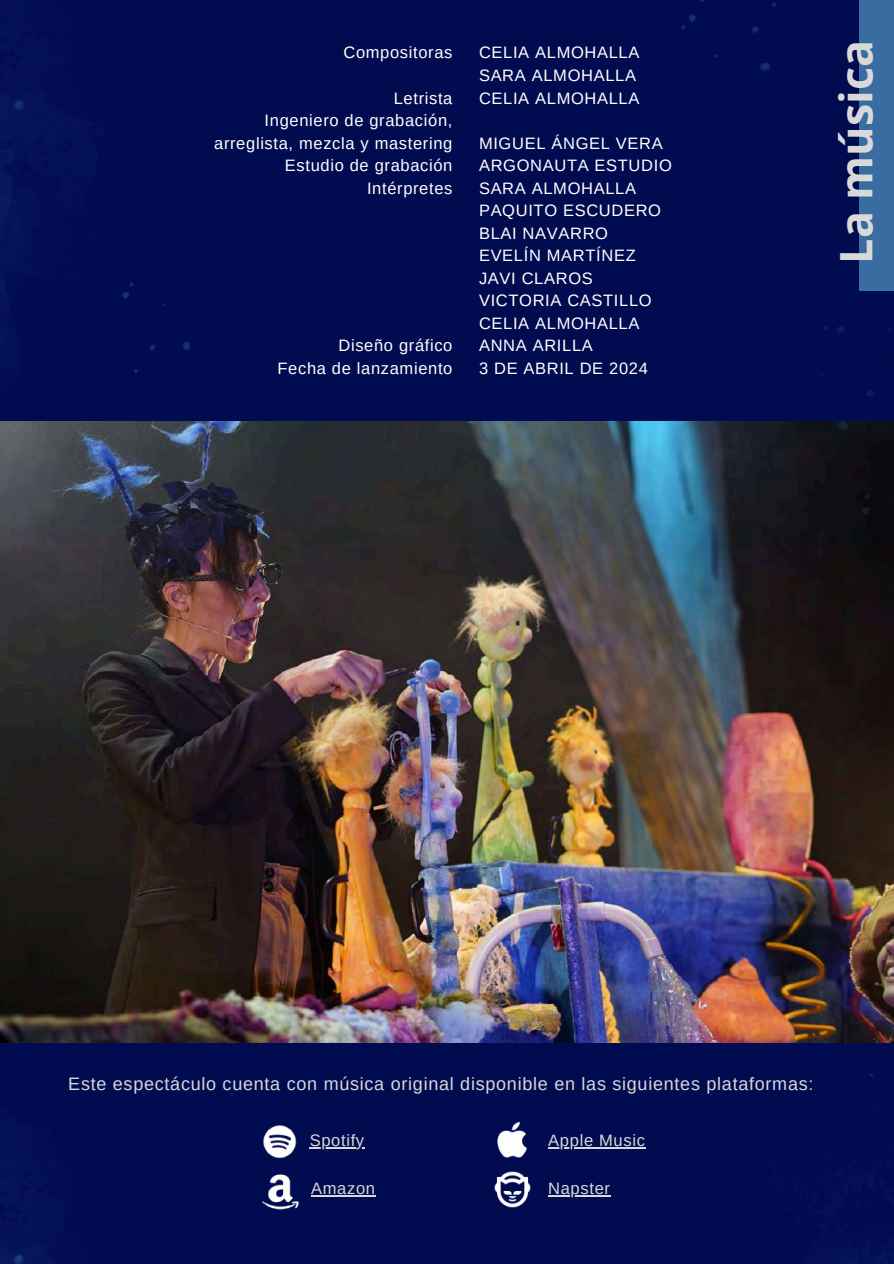
<style>
.page{position:relative;width:894px;height:1264px;background:#fff}
.page>*{position:absolute;margin:0;border:0;box-sizing:border-box;transform-origin:0 0}
.t1{font:700 44.85px "Open Sans";color:#d9d9d9}
.t2{font:18px "Arimo";letter-spacing:.04em;color:#d9d9d9}
.t3{font:16.5px/22.5px "Arimo";letter-spacing:.04em;color:#fff;text-align:right}
.t4{font:16.5px "Arimo";letter-spacing:.04em;color:#d9d9d9}
</style>
<div class="page">
<div style="left:0;top:0;width:893px;height:1263px;background:#010b4f"></div>
<img style="left:653px;top:1042px;width:240px;height:221px">
<img style="left:0;top:421px;width:892px;height:621px">
<img style="left:263px;top:1125px;width:33px;height:33px">
<img style="left:497px;top:1122px;width:30px;height:36px">
<img style="left:262px;top:1174px;width:37px;height:36px">
<img style="left:494px;top:1171px;width:36px;height:36px">
<hr style="left:309px;top:1147px;width:56px;height:1px;background:#d9d9d9">
<hr style="left:311px;top:1195px;width:65px;height:1px;background:#d9d9d9">
<hr style="left:548px;top:1147px;width:97px;height:1px;background:#d9d9d9">
<hr style="left:548px;top:1195px;width:62px;height:1px;background:#d9d9d9">
<img style="left:0;top:95px;width:214px;height:488px">
<img style="left:681px;top:0;width:96px;height:72px">
<img style="left:0;top:990px;width:214px;height:273px">
<div style="left:859px;top:0;width:34px;height:290px;background:#396ca1"></div>
<img style="left:803px;top:290px;width:90px;height:387px">
<p class="t3" style="left:343px;top:41px;width:110px">Compositoras</p>
<p class="t3" style="left:214px;top:86px;width:240px">Letrista<br>Ingeniero de grabación, arreglista, mezcla y mastering<br>Estudio de grabación<br>Intérpretes</p>
<p class="t3" style="left:277px;top:334px;width:176px">Diseño gráfico<br>Fecha de lanzamiento</p>
<p class="t3" style="left:479px;top:41px;width:162px;text-align:left">CELIA ALMOHALLA<br>SARA ALMOHALLA<br>CELIA ALMOHALLA</p>
<p class="t3" style="left:479px;top:131px;width:194px;text-align:left">MIGUEL ÁNGEL VERA<br>ARGONAUTA ESTUDIO<br>SARA ALMOHALLA<br>PAQUITO ESCUDERO<br>BLAI NAVARRO<br>EVELÍN MARTÍNEZ<br>JAVI CLAROS<br>VICTORIA CASTILLO<br>CELIA ALMOHALLA<br>ANNA ARILLA<br>3 DE ABRIL DE 2024</p>
<h1 class="t1" style="left:824px;top:264px;width:225px;rotate:-90deg">La música</h1>
<p class="t2" style="left:68px;top:1073px;width:746px">Este espectáculo cuenta con música original disponible en las siguientes plataformas:</p>
<p class="t4" style="left:309px;top:1131px;width:56px">Spotify</p>
<p class="t4" style="left:311px;top:1179px;width:65px">Amazon</p>
<p class="t4" style="left:548px;top:1131px;width:98px">Apple Music</p>
<p class="t4" style="left:548px;top:1179px;width:63px">Napster</p>
</div>
